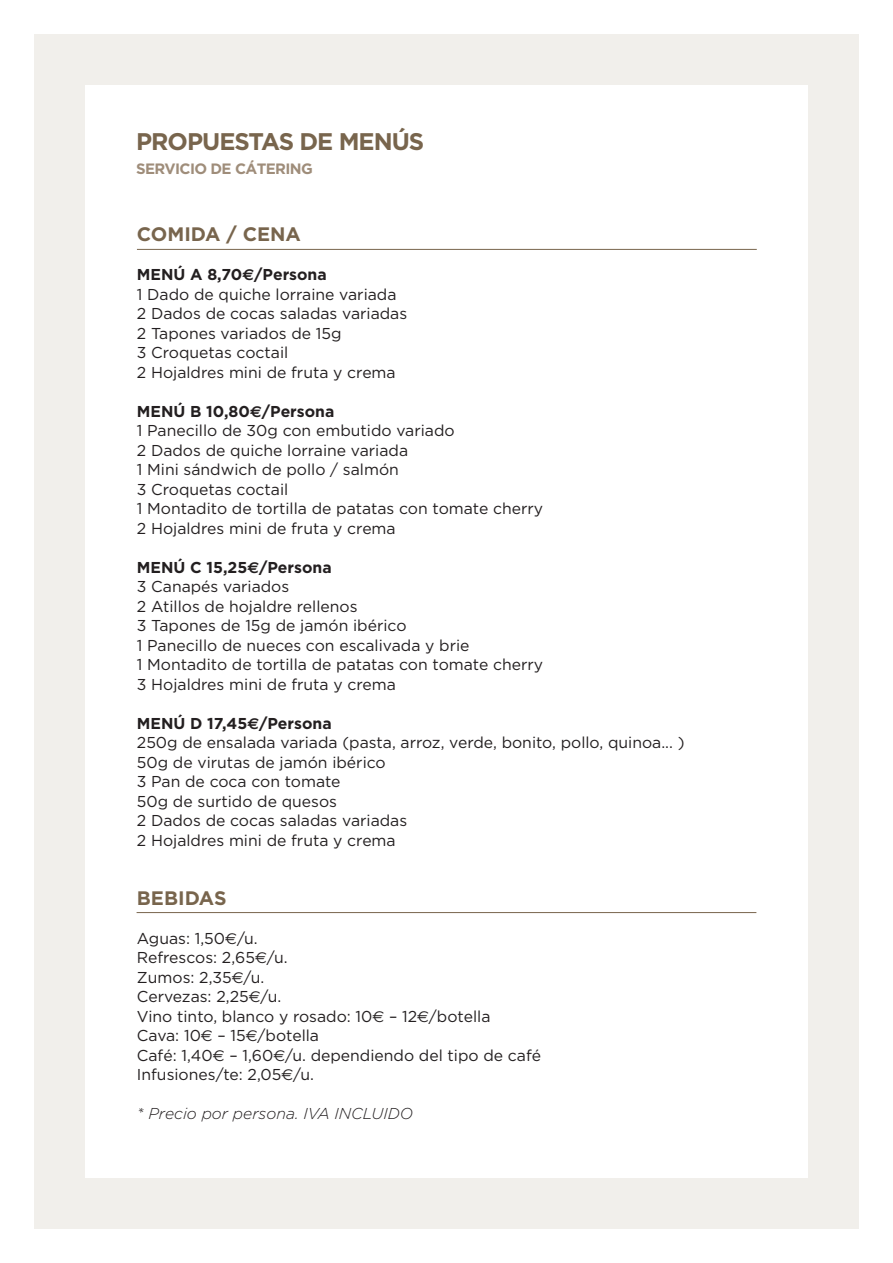
<style>
.page{position:relative;width:893px;height:1263px;background:#fff}
.page>*{position:absolute;margin:0;border:0;box-sizing:border-box;transform-origin:0 0}
.t1{font:700 24px "Gotham";letter-spacing:-.04em;color:#78654d}
.t2{font:700 19.5px "Gotham";color:#78654d}
.t3{font:15.75px/19.5px "Gotham";color:#231f20}
.t4{font:italic 300 15.75px "Gotham";color:#231f20}
.t5{font:700 15px "Gotham";letter-spacing:-.04em;color:#9f8d7a}
.s1{font-weight:700}
.s2{font-family:"Euro Sans";font-weight:700}
.s3{font-family:"Euro Sans"}
</style>
<div class="page">
<div style="left:34px;top:34px;width:825px;height:1195px;background:#f1efeb"></div>
<div style="left:85px;top:85px;width:723px;height:1093px;background:#fff"></div>
<hr style="left:137px;top:249px;width:620px;height:1px;background:#78654d">
<hr style="left:137px;top:912px;width:619px;height:1px;background:#78654d">
<h1 class="t1" style="left:136px;top:128px;width:290px">PROPUESTAS DE MENÚS</h1>
<p class="t5" style="left:136px;top:160px;width:178px">SERVICIO DE CÁTERING</p>
<p class="t2" style="left:137px;top:223px;width:166px">COMIDA / CENA</p>
<p class="t3" style="left:137px;top:265px;width:272px"><span class="s1">MENÚ A 8,70</span><span class="s2">€</span><span class="s1">/Persona<br></span>1 Dado de quiche lorraine variada<br>2 Dados de cocas saladas variadas<br>2 Tapones variados de 15g<br>3 Croquetas coctail<br>2 Hojaldres mini de fruta y crema</p>
<p class="t3" style="left:137px;top:401px;width:408px"><span class="s1">MENÚ B 10,80</span><span class="s2">€</span><span class="s1">/Persona<br></span>1 Panecillo de 30g con embutido variado<br>2 Dados de quiche lorraine variada<br>1 Mini sándwich de pollo / salmón<br>3 Croquetas coctail<br>1 Montadito de tortilla de patatas con tomate cherry 2 Hojaldres mini de fruta y crema</p>
<p class="t3" style="left:137px;top:557px;width:408px"><span class="s1">MENÚ C 15,25</span><span class="s2">€</span><span class="s1">/Persona<br></span>3 Canapés variados<br>2 Atillos de hojaldre rellenos<br>3 Tapones de 15g de jamón ibérico<br>1 Panecillo de nueces con escalivada y brie<br>1 Montadito de tortilla de patatas con tomate cherry<br>3 Hojaldres mini de fruta y crema</p>
<p class="t3" style="left:137px;top:713px;width:549px"><span class="s1">MENÚ D 17,45</span><span class="s2">€</span><span class="s1">/Persona<br></span>250g de ensalada variada (pasta, arroz, verde, bonito, pollo, quinoa... )<br>50g de virutas de jamón ibérico<br>3 Pan de coca con tomate<br>50g de surtido de quesos<br>2 Dados de cocas saladas variadas<br>2 Hojaldres mini de fruta y crema</p>
<p class="t2" style="left:137px;top:886px;width:91px">BEBIDAS</p>
<p class="t3" style="left:137px;top:928px;width:406px">Aguas: 1,50<span class="s3">€</span>/u.<br>Refrescos: 2,65<span class="s3">€</span>/u.<br>Zumos: 2,35<span class="s3">€</span>/u.<br>Cervezas: 2,25<span class="s3">€</span>/u.<br>Vino tinto, blanco y rosado: 10<span class="s3">€</span> – 12<span class="s3">€</span>/botella<br>Cava: 10<span class="s3">€</span> – 15<span class="s3">€</span>/botella<br>Café: 1,40<span class="s3">€</span> – 1,60<span class="s3">€</span>/u. dependiendo del tipo de café<br>Infusiones/te: 2,05<span class="s3">€</span>/u.</p>
<p class="t4" style="left:137px;top:1105px;width:278px">* Precio por persona. IVA INCLUIDO</p>
</div>
